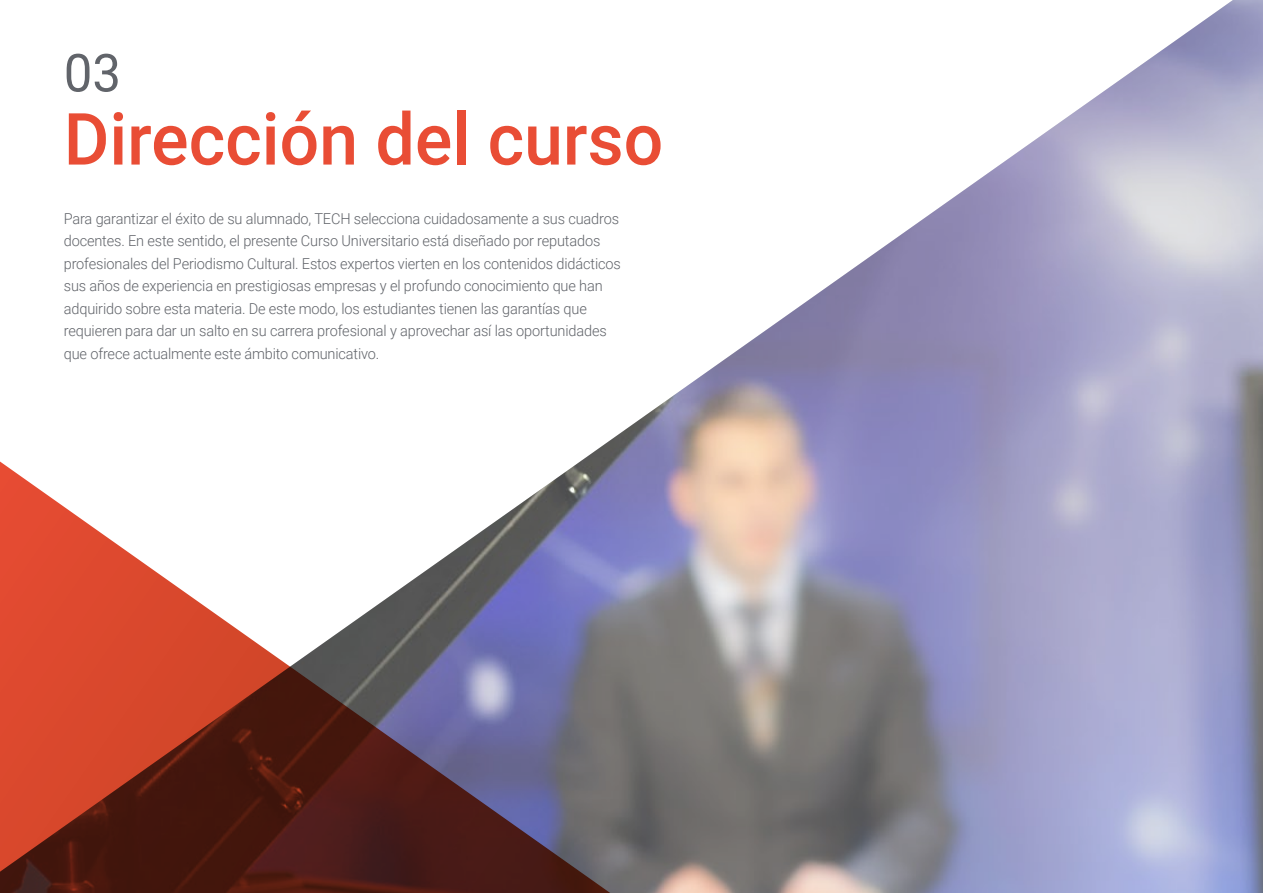
<style>
.page{position:relative;width:1263px;height:893px;background:#fff}
.page>*{position:absolute;margin:0;border:0;box-sizing:border-box;transform-origin:0 0}
.t1{font:500 72px "Roboto";color:#e94d35}
.t2{font:52.5px "Roboto";color:#61646a}
.t3{font:300 15px/22.5px "Roboto";letter-spacing:-.01em;color:#61646a}
</style>
<div class="page">
<img style="left:602px;top:0;width:661px;height:893px">
<svg style="left:0;top:446px;width:640px;height:447px"></svg>
<h2 class="t2" style="left:64px;top:36px;width:59px">03</h2>
<h1 class="t1" style="left:64px;top:89px;width:601px">Dirección del curso</h1>
<p class="t3" style="left:64px;top:207px;width:558px">Para garantizar el éxito de su alumnado, TECH selecciona cuidadosamente a sus cuadros docentes. En este sentido, el presente Curso Universitario está diseñado por reputados profesionales del Periodismo Cultural. Estos expertos vierten en los contenidos didácticos sus años de experiencia en prestigiosas empresas y el profundo conocimiento que han adquirido sobre esta materia. De este modo, los estudiantes tienen las garantías que requieren para dar un salto en su carrera profesional y aprovechar así las oportunidades que ofrece actualmente este ámbito comunicativo.</p>
</div>
